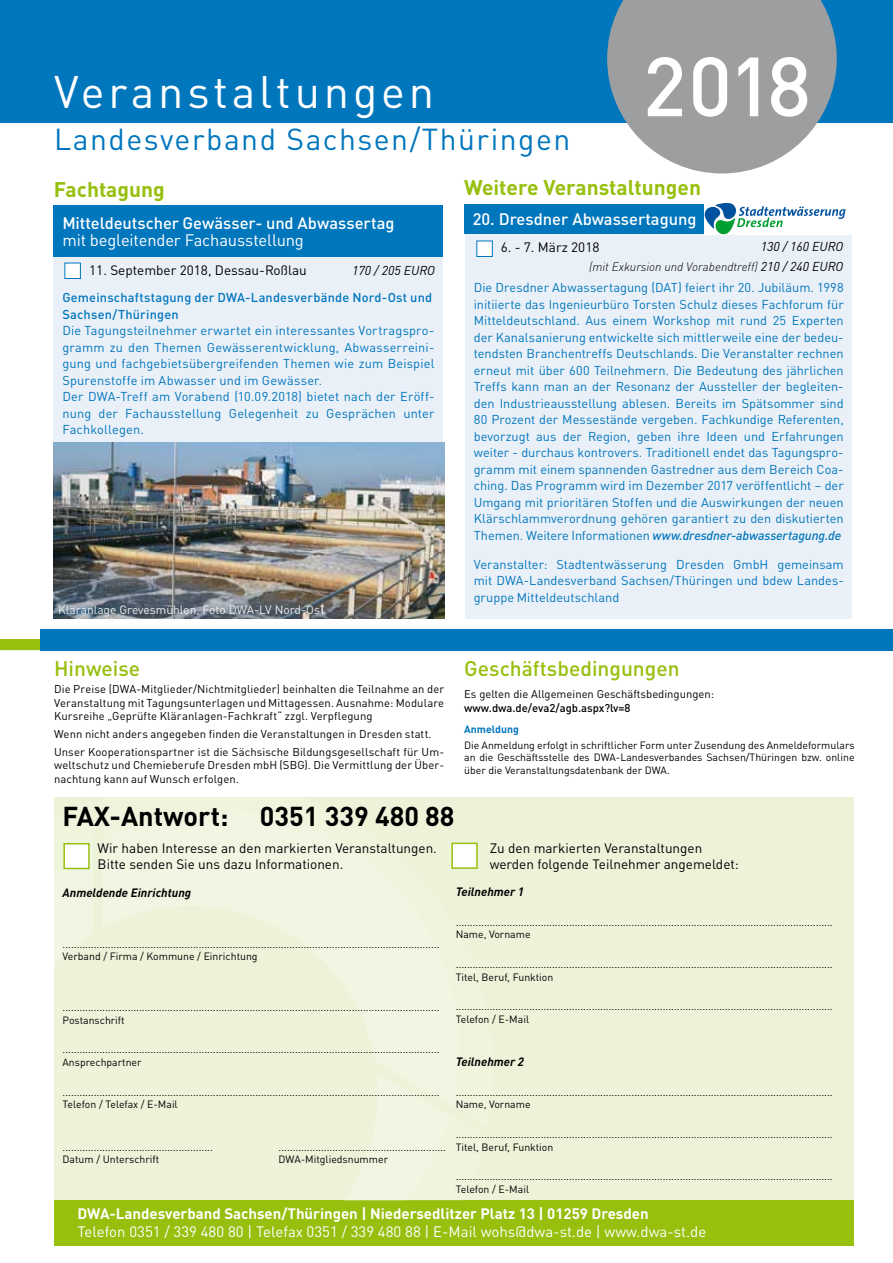
<style>
.page{position:relative;width:893px;height:1263px;background:#fff}
.page>*{position:absolute;margin:0;border:0;box-sizing:border-box;transform-origin:0 0}
.t1{font:500 82.5px "DINOT";color:#fff}
.t2{font:45px "DINOT";letter-spacing:.085em;color:#fff}
.t3{font:30px "DINOT";letter-spacing:.05em;color:#0076bd}
.t4{font:700 27px "DINOT";color:#000}
.t5{font:700 21px "DINOT";color:#97bf0d}
.t6{font:500 21px "DINOT";color:#97bf0d}
.t7{font:500 16.5px "DINOT";color:#fff}
.t8{font:16.5px "DINOT";letter-spacing:-.01em;color:#fff}
.t9{font:15px "DINOT";color:#fff}
.t10{font:700 15px "DINOT";color:#fff}
.t11{font:13.5px/16.5px "DINOT";color:#000}
.t12{font:12.75px/16.5px "DINOT";letter-spacing:.01em;color:#0076bd;text-align:justify}
.t13{font:500 12.75px/16.5px "DINOT";letter-spacing:.015em;color:#0076bd}
.t14{font:italic 12.75px "DINOT";color:#000}
.t15{font:italic 700 12px "DINOT";color:#000}
.t16{font:italic 300 12px "DINOT";color:#000}
.t17{font:12px "DINOT";color:#eceded}
.t18{font:11.25px/13.5px "DINOT";letter-spacing:.01em;color:#000}
.t19{font:500 11.25px "DINOT";color:#000}
.t20{font:10.5px/12.6px "DINOT";color:#000}
.t21{font:700 10.5px "DINOT";color:#0076bd}
.s1{font-family:"Times New Roman";font-size:18px}
.s2{font-weight:400;font-size:12.75px}
.s3{font-weight:500;font-style:italic}
</style>
<div class="page">
<div style="left:0;top:0;width:893px;height:123px;background:#0076bd"></div>
<svg style="left:607px;top:0;width:230px;height:173px"></svg>
<div style="left:54px;top:1199px;width:799px;height:47px;background:#97bf0d"></div>
<div style="left:54px;top:256px;width:389px;height:187px;background:#eaf0f8"></div>
<div style="left:465px;top:233px;width:387px;height:385px;background:#eaf0f8"></div>
<div style="left:65px;top:263px;width:16px;height:16px;background:#fff;border:1px solid #0076bd"></div>
<div style="left:476px;top:241px;width:17px;height:16px;background:#fff;border:1px solid #0076bd"></div>
<div style="left:54px;top:206px;width:389px;height:51px;background:#0076bd"></div>
<div style="left:464px;top:204px;width:389px;height:30px;background:#0076bd"></div>
<div style="left:704px;top:203px;width:150px;height:31px;background:#fff"></div>
<svg style="left:704px;top:203px;width:142px;height:31px"></svg>
<div style="left:54px;top:797px;width:799px;height:402px;background:#edf3d9"></div>
<svg style="left:91px;top:1199px;width:359px;height:1px"></svg>
<div style="left:63px;top:843px;width:27px;height:26px;background:#fff;border:2px solid #97bf0d"></div>
<div style="left:451px;top:843px;width:27px;height:26px;background:#fff;border:2px solid #97bf0d"></div>
<div style="left:0;top:640px;width:72px;height:10px;background:#97bf0d"></div>
<img style="left:54px;top:442px;width:390px;height:176px">
<div style="left:40px;top:629px;width:853px;height:21px;background:#0076bd"></div>
<h2 class="t2" style="left:54px;top:57px;width:382px">Veranstaltungen</h2>
<h3 class="t3" style="left:54px;top:117px;width:518px">Landesverband Sachsen/Thüringen</h3>
<h1 class="t1" style="left:643px;top:23px;width:170px">2018</h1>
<h3 class="t5" style="left:54px;top:172px;width:113px">Fachtagung</h3>
<h3 class="t5" style="left:464px;top:171px;width:238px">Weitere Veranstaltungen</h3>
<h3 class="t7" style="left:62px;top:211px;width:334px">Mitteldeutscher Gewässer- und Abwassertag</h3>
<h3 class="t8" style="left:62px;top:227px;width:243px">mit begleitender Fachausstellung</h3>
<p class="t14" style="left:352px;top:260px;width:84px">170 / 205 EURO</p>
<p class="t11" style="left:89px;top:261px;width:219px">11. September 2018, Dessau-Roßlau</p>
<p class="t13" style="left:62px;top:289px;width:371px">Gemeinschaftstagung der DWA-Landesverbände Nord-Ost und<br>Sachsen/Thüringen</p>
<p class="t12" style="left:62px;top:322px;width:374px;text-align:left">Die Tagungsteilnehmer erwartet ein interessantes Vortragspro&shy;gramm zu den Themen Gewässerentwicklung, Abwasserreini&shy;gung und fachgebietsübergreifenden Themen wie zum Beispiel Spurenstoffe im Abwasser und im Gewässer.<br>Der DWA-Treff am Vorabend (10.09.2018) bietet nach der Eröff&shy;nung der Fachausstellung Gelegenheit zu Gesprächen unter Fachkollegen.</p>
<p class="t17" style="left:58px;top:601px;width:268px">Kläranlage Grevesmühlen, Foto DWA-LV Nord-Os<span class="s1">t</span></p>
<h3 class="t7" style="left:473px;top:206px;width:225px">20. Dresdner Abwassertagung</h3>
<p class="t14" style="left:761px;top:237px;width:84px">130 / 160 EURO</p>
<p class="t16" style="left:589px;top:257px;width:256px">(mit Exkursion und Vorabendtreff) <span class="s2">210 / 240 EURO</span></p>
<p class="t11" style="left:501px;top:238px;width:100px">6. - 7. März 2018</p>
<p class="t12" style="left:474px;top:278px;width:371px">Die Dresdner Abwassertagung (DAT) feiert ihr 20. Jubiläum. 1998 initiierte das Ingenieurbüro Torsten Schulz dieses Fachforum für Mitteldeutschland. Aus einem Workshop mit rund 25 Experten der Kanalsanierung entwickelte sich mittlerweile eine der bedeu&shy;tendsten Branchentreffs Deutschlands. Die Veranstalter rechnen erneut mit über 600 Teilnehmern. Die Bedeutung des jährlichen Treffs kann man an der Resonanz der Aussteller der begleiten&shy;den Industrieausstellung ablesen. Bereits im Spätsommer sind 80 Prozent der Messestände vergeben. Fachkundige Referenten, bevorzugt aus der Region, geben ihre Ideen und Erfahrungen weiter - durchaus kontrovers. Traditionell endet das Tagungspro&shy;gramm mit einem spannenden Gastredner aus dem Bereich Coa&shy;ching. Das Programm wird im Dezember 2017 veröffentlicht – der Umgang mit prioritären Stoffen und die Auswirkungen der neuen Klärschlammverordnung gehören garantiert zu den diskutierten Themen. Weitere Informationen <span class="s3">www.dresdner-abwassertagung.de</span></p>
<p class="t12" style="left:474px;top:555px;width:371px">Veranstalter: Stadtentwässerung Dresden GmbH gemeinsam mit DWA-Landesverband Sachsen/Thüringen und bdew Landes&shy;gruppe Mitteldeutschland</p>
<h3 class="t6" style="left:54px;top:652px;width:88px">Hinweise</h3>
<h3 class="t6" style="left:464px;top:652px;width:217px">Geschäftsbedingungen</h3>
<p class="t18" style="left:54px;top:682px;width:392px;text-align:justify">Die Preise (DWA-Mitglieder/Nichtmitglieder) beinhalten die Teilnahme an der Veranstaltung mit Tagungsunterlagen und Mittagessen. Ausnahme: Modulare Kursreihe „Geprüfte Kläranlagen-Fachkraft“ zzgl. Verpflegung</p>
<p class="t18" style="left:54px;top:724px;width:392px;line-height:17.7px">Wenn nicht anders angegeben finden die Veranstaltungen in Dresden statt.<br>Unser Kooperationspartner ist die Sächsische Bildungsgesellschaft für Um-</p>
<p class="t18" style="left:54px;top:758px;width:392px">weltschutz und Chemieberufe Dresden mbH (SBG). Die Vermittlung der Über&shy;nachtung kann auf Wunsch erfolgen.</p>
<p class="t18" style="left:464px;top:687px;width:251px">Es gelten die Allgemeinen Geschäftsbedingungen:</p>
<p class="t19" style="left:464px;top:699px;width:168px">www.dwa.de/eva2/agb.aspx?lv=8</p>
<p class="t21" style="left:464px;top:721px;width:56px">Anmeldung</p>
<p class="t20" style="left:464px;top:738px;width:392px;text-align:justify">Die Anmeldung erfolgt in schriftlicher Form unter Zusendung des Anmeldeformulars an die Geschäftsstelle des DWA-Landesverbandes Sachsen/Thüringen bzw. online über die Veranstaltungsdatenbank der DWA.</p>
<h3 class="t4" style="left:62px;top:796px;width:394px">FAX-Antwort: 0351 339 480 88</h3>
<p class="t11" style="left:98px;top:839px;width:341px">Wir haben Interesse an den markierten Veranstaltungen.<br>Bitte senden Sie uns dazu Informationen.</p>
<p class="t11" style="left:490px;top:839px;width:251px">Zu den markierten Veranstaltungen werden folgende Teilnehmer angemeldet:</p>
<p class="t15" style="left:63px;top:883px;width:130px">Anmeldende Einrichtung</p>
<p class="t15" style="left:456px;top:882px;width:70px">Teilnehmer 1</p>
<p class="t20" style="left:456px;top:915px;width:379px">.....................................................................................................................................<br>Name, Vorname</p>
<p class="t20" style="left:456px;top:957px;width:379px">.....................................................................................................................................<br>Titel, Beruf, Funktion</p>
<p class="t20" style="left:456px;top:999px;width:379px">.....................................................................................................................................<br>Telefon / E-Mail</p>
<p class="t15" style="left:456px;top:1052px;width:70px">Teilnehmer 2</p>
<p class="t20" style="left:456px;top:1085px;width:379px">.....................................................................................................................................<br>Name, Vorname</p>
<p class="t20" style="left:456px;top:1127px;width:379px">.....................................................................................................................................<br>Titel, Beruf, Funktion</p>
<p class="t20" style="left:456px;top:1169px;width:379px">.....................................................................................................................................<br>Telefon / E-Mail</p>
<p class="t20" style="left:63px;top:937px;width:379px">.....................................................................................................................................<br>Verband / Firma / Kommune / Einrichtung</p>
<p class="t20" style="left:63px;top:1000px;width:379px">.....................................................................................................................................<br>Postanschrift</p>
<p class="t20" style="left:63px;top:1042px;width:379px">.....................................................................................................................................<br>Ansprechpartner</p>
<p class="t20" style="left:63px;top:1085px;width:379px">.....................................................................................................................................<br>Telefon / Telefax / E-Mail</p>
<p class="t20" style="left:63px;top:1140px;width:152px">.....................................................</p>
<p class="t20" style="left:279px;top:1140px;width:169px">...........................................................</p>
<p class="t20" style="left:63px;top:1152px;width:98px">Datum / Unterschrift</p>
<p class="t20" style="left:279px;top:1152px;width:111px">DWA-Mitgliedsnummer</p>
<h3 class="t10" style="left:77px;top:1202px;width:573px">DWA-Landesverband Sachsen/Thüringen | Niedersedlitzer Platz 13 | 01259 Dresden</h3>
<h3 class="t9" style="left:77px;top:1220px;width:630px">Telefon 0351 / 339 480 80 | Telefax 0351 / 339 480 88 | E-Mail wohs@dwa-st.de | www.dwa-st.de</h3>
</div>
